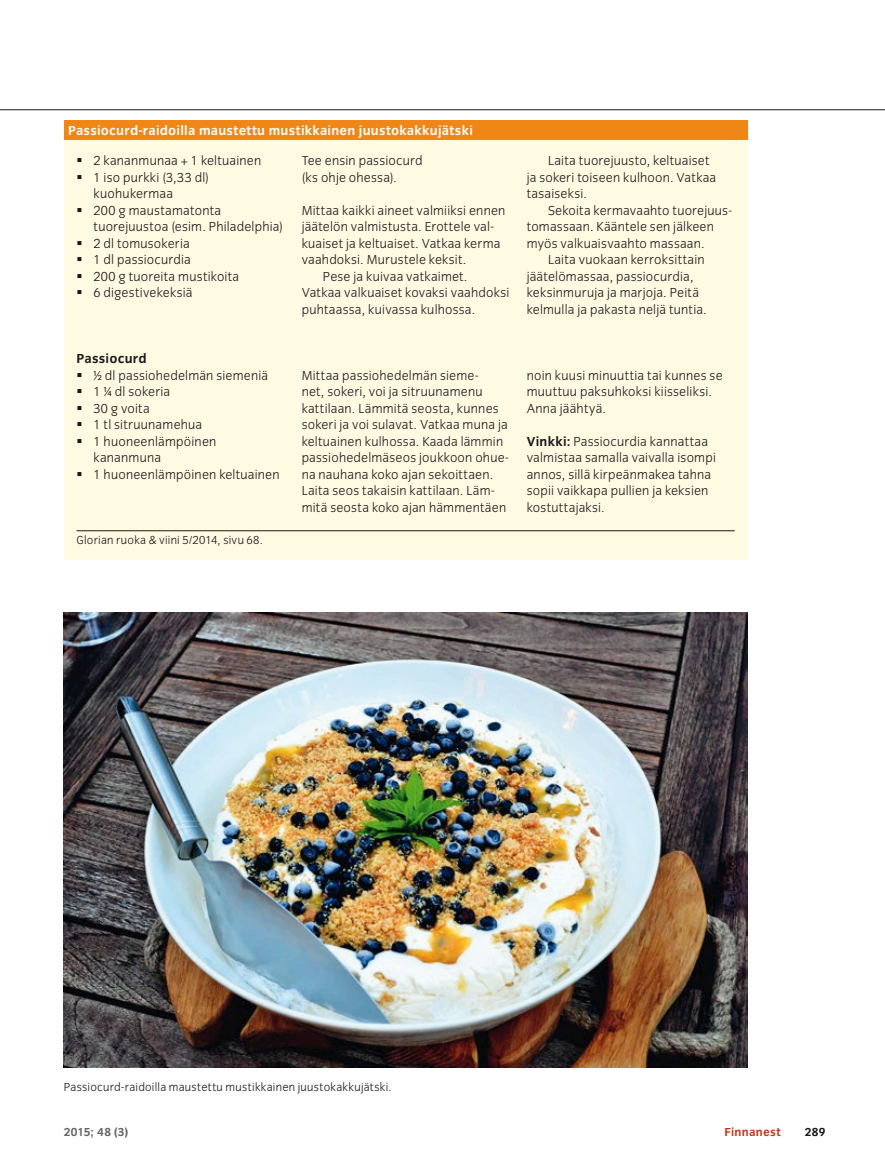
<style>
.page{position:relative;width:885px;height:1174px;background:#fff}
.page>*{position:absolute;margin:0;border:0;box-sizing:border-box;transform-origin:0 0}
.t1{font:300 13.5px/16.5px "Congress Sans";letter-spacing:.015em;color:#1a171b}
.t2{font:700 13.5px "Congress Sans";letter-spacing:.015em;color:#fff}
.t3{font:700 13.5px "Congress Sans";letter-spacing:.015em;color:#1a171b}
.t4{font:300 12px "Congress Sans";letter-spacing:.02em;color:#1a171b}
.t5{font:700 12px "Congress Sans";letter-spacing:.015em;color:#646463}
.t6{font:700 12px "Congress Sans";letter-spacing:.02em;color:#be371b}
.t7{font:700 12px "Congress Sans";color:#1a171b}
.s1{font-weight:700}
</style>
<div class="page">
<hr style="left:0;top:109px;width:884px;height:1px;background:#1a171b">
<div style="left:64px;top:135px;width:683px;height:425px;background:#fffbe3"></div>
<hr style="left:77px;top:530px;width:657px;height:1px;background:#1a171b">
<div style="left:64px;top:120px;width:683px;height:19px;background:#f08616"></div>
<img style="left:64px;top:612px;width:683px;height:455px">
<p class="t2" style="left:68px;top:123px;width:406px">Passiocurd-raidoilla maustettu mustikkainen juustokakkujätski</p>
<p class="t1" style="left:94px;top:152px;width:191px">2 kananmunaa + 1 keltuainen<br>1 iso purkki (3,33 dl) kuohukermaa<br>200 g maustamatonta tuorejuustoa (esim. Philadelphia)<br>2 dl tomusokeria<br>1 dl passiocurdia<br>200 g tuoreita mustikoita<br>6 digestivekeksiä</p>
<p class="t1" style="left:301px;top:152px;width:122px">Tee ensin passiocurd (ks ohje ohessa).</p>
<p class="t1" style="left:301px;top:202px;width:205px">Mittaa kaikki aineet valmiiksi ennen</p>
<p class="t1" style="left:301px;top:218px;width:194px">jäätelön valmistusta. Erottele val-</p>
<p class="t1" style="left:301px;top:235px;width:200px">kuaiset ja keltuaiset. Vatkaa kerma</p>
<p class="t1" style="left:301px;top:251px;width:166px">vaahdoksi. Murustele keksit.</p>
<p class="t1" style="left:323px;top:268px;width:146px">Pese ja kuivaa vatkaimet.</p>
<p class="t1" style="left:301px;top:284px;width:209px">Vatkaa valkuaiset kovaksi vaahdoksi</p>
<p class="t1" style="left:301px;top:301px;width:175px">puhtaassa, kuivassa kulhossa.</p>
<p class="t1" style="left:526px;top:152px;width:191px;text-indent:21px">Laita tuorejuusto, keltuaiset ja sokeri toiseen kulhoon. Vatkaa tasaiseksi.</p>
<p class="t1" style="left:548px;top:202px;width:185px">Sekoita kermavaahto tuorejuus-</p>
<p class="t1" style="left:526px;top:218px;width:189px">tomassaan. Kääntele sen jälkeen</p>
<p class="t1" style="left:526px;top:235px;width:179px">myös valkuaisvaahto massaan.</p>
<p class="t1" style="left:548px;top:251px;width:158px">Laita vuokaan kerroksittain</p>
<p class="t1" style="left:526px;top:268px;width:168px">jäätelömassaa, passiocurdia,</p>
<p class="t1" style="left:526px;top:284px;width:174px">keksinmuruja ja marjoja. Peitä</p>
<p class="t1" style="left:526px;top:301px;width:181px">kelmulla ja pakasta neljä tuntia.</p>
<p class="t3" style="left:77px;top:351px;width:72px">Passiocurd</p>
<p class="t1" style="left:94px;top:367px;width:187px">½ dl passiohedelmän siemeniä<br>1 ¼ dl sokeria<br>30 g voita<br>1 tl sitruunamehua<br>1 huoneenlämpöinen kananmuna<br>1 huoneenlämpöinen keltuainen</p>
<p class="t1" style="left:301px;top:367px;width:209px">Mittaa passiohedelmän sieme-<br>net, sokeri, voi ja sitruunamenu kattilaan. Lämmitä seosta, kunnes sokeri ja voi sulavat. Vatkaa muna ja keltuainen kulhossa. Kaada lämmin passiohedelmäseos joukkoon ohue&shy;na nauhana koko ajan sekoittaen.<br>Laita seos takaisin kattilaan. Läm&shy;mitä seosta koko ajan hämmentäen</p>
<p class="t1" style="left:526px;top:367px;width:197px">noin kuusi minuuttia tai kunnes se muuttuu paksuhkoksi kiisseliksi.<br>Anna jäähtyä.</p>
<p class="t1" style="left:526px;top:433px;width:191px"><span class="s1">Vinkki:</span> Passiocurdia kannattaa valmistaa samalla vaivalla isompi annos, sillä kirpeänmakea tahna sopii vaikkapa pullien ja keksien kostuttajaksi.</p>
<p class="t4" style="left:77px;top:533px;width:188px">Glorian ruoka &amp; viini 5/2014, sivu 68.</p>
<p class="t4" style="left:64px;top:1081px;width:329px">Passiocurd-raidoilla maustettu mustikkainen juustokakkujätski.</p>
<p class="t5" style="left:64px;top:1125px;width:66px">2015; 48 (3)</p>
<p class="t6" style="left:724px;top:1125px;width:58px">Finnanest</p>
<p class="t7" style="left:804px;top:1125px;width:22px">289</p>
</div>
